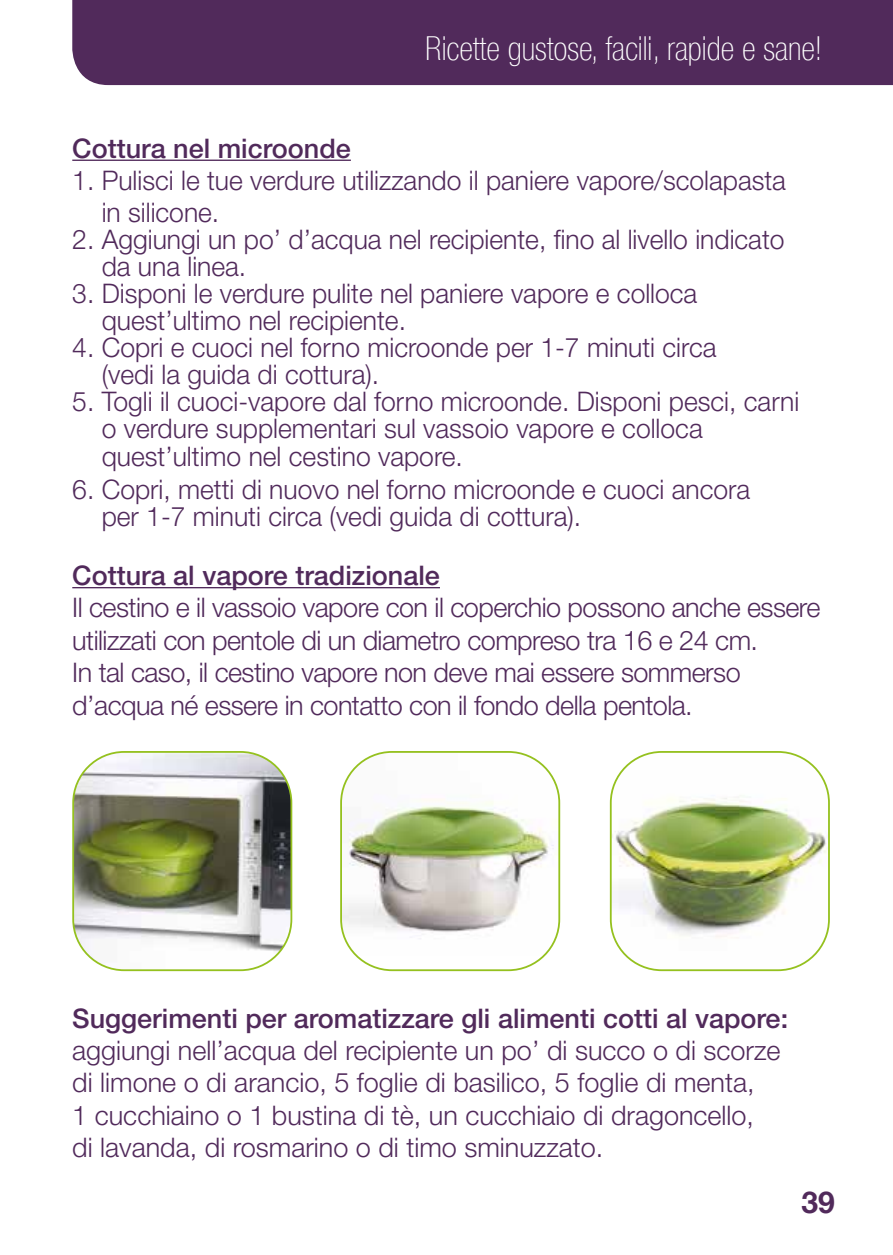
<style>
.page{position:relative;width:893px;height:1255px;background:#fff}
.page>*{position:absolute;margin:0;border:0;box-sizing:border-box;transform-origin:0 0}
.t1{font:100 condensed 33px "Helvetica Neue LT Com";color:#fff}
.t2{font:700 30px "Helvetica Neue LT Com";color:#512a5b}
.t3{font:300 27px/27px "Helvetica Neue LT Pro";color:#512a5b}
.t4{font:300 27px/32.4px "Helvetica Neue LT Pro";letter-spacing:-.02em;color:#512a5b}
.t5{font:500 27px "Helvetica Neue LT Pro";color:#512a5b}
</style>
<div class="page">
<div style="left:72px;top:0;width:821px;height:85px;background:#512a5b"></div>
<hr style="left:72px;top:159px;width:279px;height:2px;background:#512a5b">
<hr style="left:72px;top:587px;width:368px;height:1px;background:#512a5b">
<img style="left:72px;top:751px;width:758px;height:221px">
<p class="t1" style="left:425px;top:29px;width:399px">Ricette gustose, facili, rapide e sane!</p>
<p class="t5" style="left:72px;top:132px;width:280px">Cottura nel microonde</p>
<p class="t3" style="left:102px;top:164px;width:686px;line-height:32.4px;text-indent:-29px">1. Pulisci le tue verdure utilizzando il paniere vapore/scolapasta in silicone.</p>
<p class="t3" style="left:102px;top:226px;width:684px;text-indent:-29px">2. Aggiungi un po’ d’acqua nel recipiente, fino al livello indicato da una linea.</p>
<p class="t3" style="left:102px;top:280px;width:597px;text-indent:-29px">3. Disponi le verdure pulite nel paniere vapore e colloca quest’ultimo nel recipiente.</p>
<p class="t3" style="left:102px;top:334px;width:616px;text-indent:-29px">4. Copri e cuoci nel forno microonde per 1-7 minuti circa (vedi la guida di cottura).</p>
<p class="t3" style="left:102px;top:388px;width:699px;text-indent:-29px">5. Togli il cuoci-vapore dal forno microonde. Disponi pesci, carni o verdure supplementari sul vassoio vapore e colloca quest’ultimo nel cestino vapore.</p>
<p class="t3" style="left:102px;top:475px;width:650px;text-indent:-29px">6. Copri, metti di nuovo nel forno microonde e cuoci ancora per 1-7 minuti circa (vedi guida di cottura).</p>
<p class="t5" style="left:72px;top:559px;width:369px">Cottura al vapore tradizionale</p>
<p class="t4" style="left:72px;top:591px;width:750px">Il cestino e il vassoio vapore con il coperchio possono anche essere utilizzati con pentole di un diametro compreso tra 16 e 24 cm.<br>In tal caso, il cestino vapore non deve mai essere sommerso d’acqua né essere in contatto con il fondo della pentola.</p>
<p class="t5" style="left:72px;top:1001px;width:717px">Suggerimenti per aromatizzare gli alimenti cotti al vapore:</p>
<p class="t3" style="left:72px;top:1033px;width:710px;line-height:32.4px">aggiungi nell’acqua del recipiente un po’ di succo o di scorze di limone o di arancio, 5 foglie di basilico, 5 foglie di menta,<br>1 cucchiaino o 1 bustina di tè, un cucchiaio di dragoncello, di lavanda, di rosmarino o di timo sminuzzato.</p>
<p class="t2" style="left:801px;top:1182px;width:35px">39</p>
</div>
